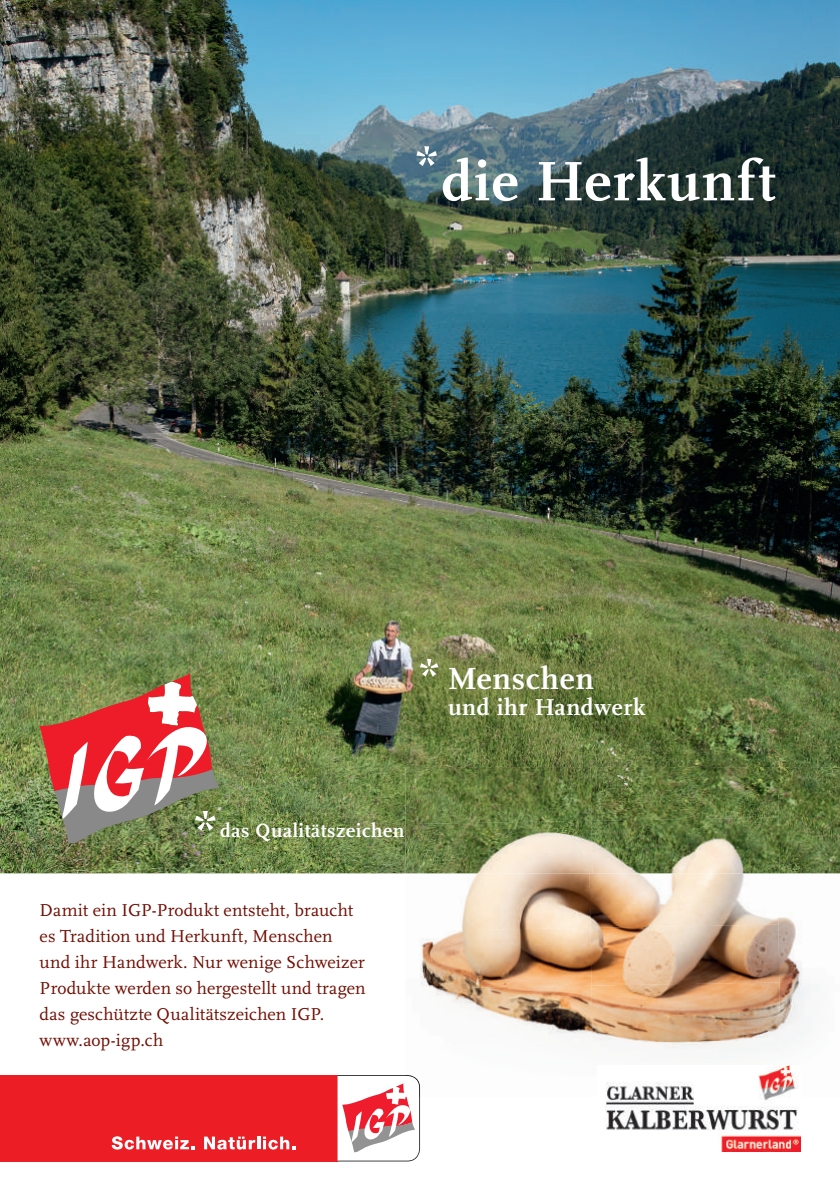
<style>
.page{position:relative;width:840px;height:1191px;background:#fff}
.page>*{position:absolute;margin:0;border:0;box-sizing:border-box;transform-origin:0 0}
.t1{font:700 58px "Scala Pro";letter-spacing:.025em;color:#fff}
.t2{font:700 32px "Scala Pro";letter-spacing:.025em;color:#fff}
.t3{font:700 24px "Scala Pro";letter-spacing:.025em;color:#fff}
.t4{font:700 20px "Scala Pro";letter-spacing:.025em;color:#fff}
.t5{font:18px/26px "Scala Pro";letter-spacing:.005em;color:#700c00}
</style>
<div class="page">
<img style="left:0;top:0;width:839px;height:873px">
<svg style="left:416px;top:146px;width:21px;height:20px"></svg>
<svg style="left:420px;top:659px;width:18px;height:17px"></svg>
<div style="left:0;top:1075px;width:337px;height:86px;background:#ec1d25"></div>
<svg style="left:112px;top:1136px;width:83px;height:13px"></svg>
<svg style="left:204px;top:1136px;width:91px;height:13px"></svg>
<img style="left:405px;top:873px;width:184px;height:54px">
<img style="left:589px;top:873px;width:187px;height:54px">
<img style="left:776px;top:767px;width:63px;height:268px">
<img style="left:420px;top:927px;width:170px;height:58px">
<img style="left:590px;top:924px;width:189px;height:61px">
<img style="left:421px;top:985px;width:170px;height:51px">
<img style="left:591px;top:982px;width:189px;height:58px">
<img style="left:593px;top:1040px;width:184px;height:12px">
<img style="left:779px;top:1039px;width:11px;height:27px">
<img style="left:405px;top:767px;width:185px;height:53px">
<img style="left:590px;top:767px;width:188px;height:53px">
<img style="left:405px;top:820px;width:186px;height:53px">
<img style="left:591px;top:817px;width:188px;height:56px">
<svg style="left:337px;top:1075px;width:83px;height:86px"></svg>
<img style="left:605px;top:1066px;width:194px;height:85px">
<svg style="left:40px;top:673px;width:179px;height:170px"></svg>
<h1 class="t1" style="left:441px;top:148px;width:335px">die Herkunft</h1>
<p class="t4" style="left:220px;top:819px;width:185px">das Qualitätszeichen</p>
<p class="t5" style="left:40px;top:897px;width:327px">Damit ein IGP-Produkt entsteht, braucht es Tradition und Herkunft, Menschen und ihr Handwerk. Nur wenige Schweizer Produkte werden so hergestellt und tragen das geschützte Qualitätszeichen IGP. www.aop-igp.ch</p>
<h2 class="t2" style="left:448px;top:660px;width:147px">Menschen</h2>
<h3 class="t3" style="left:448px;top:693px;width:199px">und ihr Handwerk</h3>
</div>
